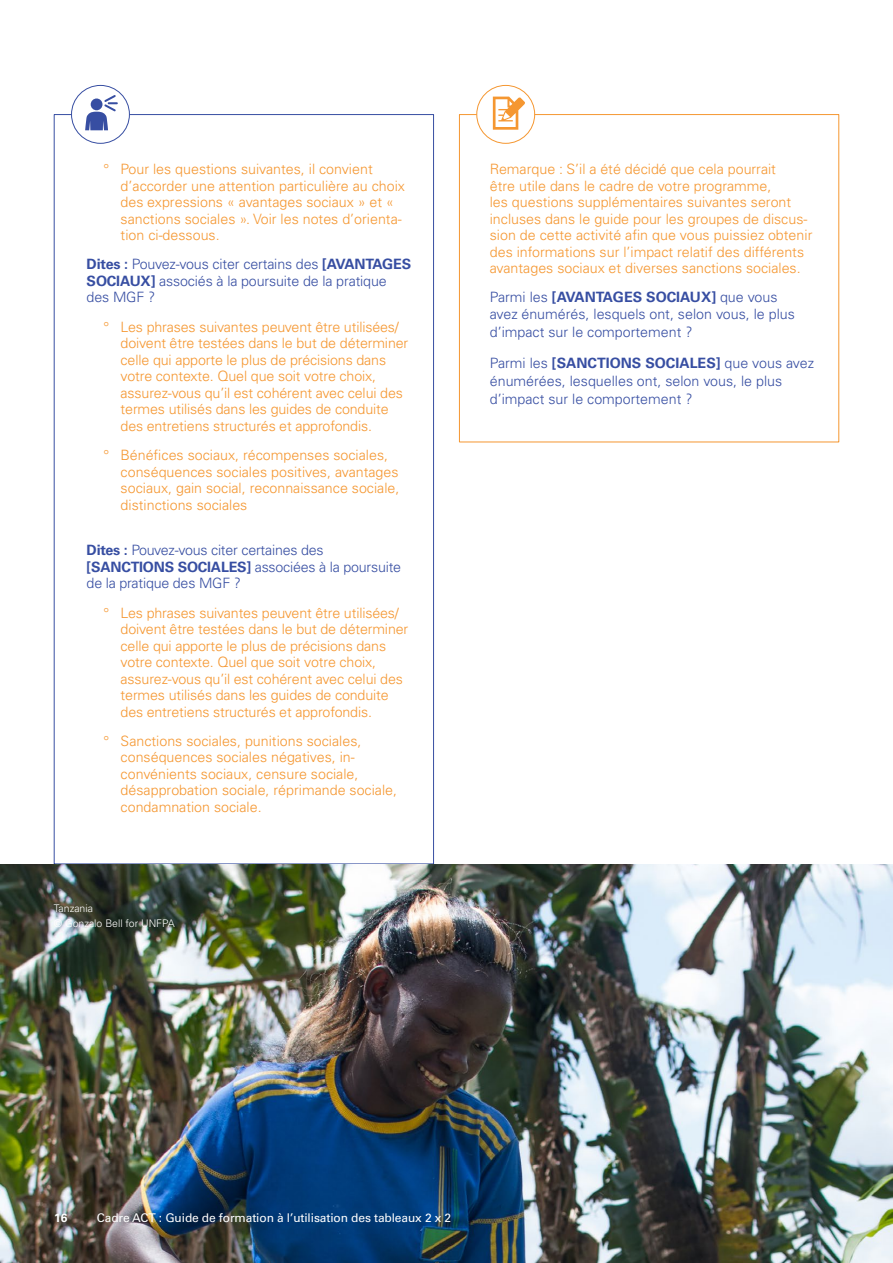
<style>
.page{position:relative;width:893px;height:1263px;background:#fff}
.page>*{position:absolute;margin:0;border:0;box-sizing:border-box;transform-origin:0 0}
.Txt_continuo{font:300 14.25px/16.5px "Univers LT Pro 45";color:#f59731}
.bullets_continuo{font:300 14.25px/18px "Univers LT Pro 45";color:#374ea2}
.Txt_continuo-2{font:300 14.25px/16.5px "Univers LT Pro 45";letter-spacing:-.015em;color:#374ea2}
.Txt_continuo-3{font:12px "Univers LT Pro 55 Roman";letter-spacing:-.01em;color:#fff}
.Txt_continuo-4{font:700 12px "Univers LT Pro 65";color:#fff}
.Pie_foto{font:300 10.5px/15px "Univers LT Pro 45";color:#fff}
.s1{font-family:"Univers LT Pro 65";font-weight:700}
</style>
<div class="page">
<img style="left:0;top:864px;width:892px;height:399px">
<hr style="left:892px;top:0;width:1px;height:1263px;background:#27abe2">
<div style="left:459px;top:114px;width:380px;height:328px;border:1px solid #f59731"></div>
<div style="left:71px;top:85px;width:59px;height:59px;border:1px solid #374ea2;border-radius:50%"></div>
<svg style="left:85px;top:95px;width:33px;height:35px"></svg>
<div style="left:477px;top:85px;width:58px;height:58px;background:#fff;border-radius:50%"></div>
<div style="left:476px;top:85px;width:59px;height:59px;border:1px solid #f59731;border-radius:50%"></div>
<svg style="left:493px;top:97px;width:32px;height:33px"></svg>
<p class="Txt_continuo" style="left:121px;top:161px;width:286px;text-indent:-17px">° Pour les questions suivantes, il convient d’accorder une attention particulière au choix des expressions « avantages sociaux » et « sanctions sociales ». Voir les notes d’orienta&shy;tion ci-dessous.</p>
<p class="Txt_continuo-2" style="left:87px;top:256px;width:326px"><span class="s1">Dites :</span> Pouvez-vous citer certains des <span class="s1">[AVANTAGES<br>SOCIAUX]</span> associés à la poursuite de la pratique des MGF ?</p>
<p class="Txt_continuo" style="left:121px;top:318px;width:289px;text-indent:-17px">° Les phrases suivantes peuvent être utilisées/ doivent être testées dans le but de déterminer celle qui apporte le plus de précisions dans votre contexte. Quel que soit votre choix, assurez-vous qu’il est cohérent avec celui des termes utilisés dans les guides de conduite des entretiens structurés et approfondis.</p>
<p class="Txt_continuo" style="left:121px;top:447px;width:280px;text-indent:-17px">° Bénéfices sociaux, récompenses sociales, conséquences sociales positives, avantages sociaux, gain social, reconnaissance sociale, distinctions sociales</p>
<p class="Txt_continuo-2" style="left:87px;top:542px;width:316px"><span class="s1">Dites :</span> Pouvez-vous citer certaines des <span class="s1">[SANCTIONS SOCIALES]</span> associées à la poursuite de la pratique des MGF ?</p>
<p class="Txt_continuo" style="left:121px;top:604px;width:289px;text-indent:-17px">° Les phrases suivantes peuvent être utilisées/ doivent être testées dans le but de déterminer celle qui apporte le plus de précisions dans votre contexte. Quel que soit votre choix, assurez-vous qu’il est cohérent avec celui des termes utilisés dans les guides de conduite des entretiens structurés et approfondis.</p>
<p class="Txt_continuo" style="left:121px;top:732px;width:278px;text-indent:-17px">° Sanctions sociales, punitions sociales, conséquences sociales négatives, in&shy;convénients sociaux, censure sociale, désapprobation sociale, réprimande sociale, condamnation sociale.</p>
<p class="Pie_foto" style="left:54px;top:901px;width:122px">Tanzania<br>© Gonzalo Bell for UNFPA</p>
<p class="Txt_continuo" style="left:490px;top:161px;width:324px">Remarque : S’il a été décidé que cela pourrait<br>être utile dans le cadre de votre programme,<br>les questions supplémentaires suivantes seront incluses dans le guide pour les groupes de discus&shy;sion de cette activité afin que vous puissiez obtenir des informations sur l’impact relatif des différents avantages sociaux et diverses sanctions sociales.</p>
<p class="bullets_continuo" style="left:490px;top:289px;width:307px;line-height:16.5px">Parmi les <span class="s1">[AVANTAGES SOCIAUX]</span> que vous avez énumérés, lesquels ont, selon vous, le plus</p>
<p class="bullets_continuo" style="left:490px;top:323px;width:204px">d’impact sur le comportement ?</p>
<p class="bullets_continuo" style="left:490px;top:354px;width:326px">Parmi les <span class="s1">[SANCTIONS SOCIALES]</span> que vous avez énumérées, lesquelles ont, selon vous, le plus d’impact sur le comportement ?</p>
<p class="Txt_continuo-4" style="left:54px;top:1210px;width:15px">16</p>
<p class="Txt_continuo-3" style="left:97px;top:1211px;width:356px">Cadre ACT : Guide de formation à l’utilisation des tableaux 2 x 2</p>
</div>
